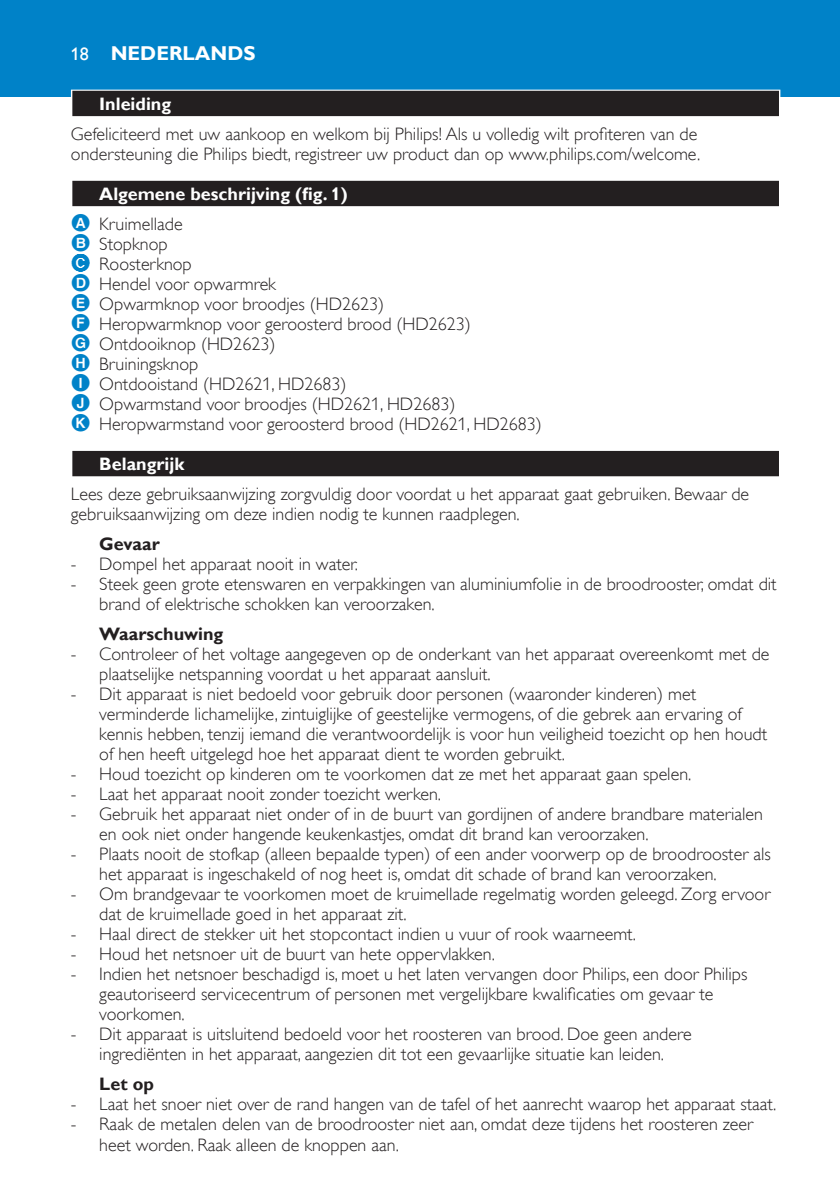
<style>
.page{position:relative;width:840px;height:1191px;background:#fff}
.page>*{position:absolute;margin:0;border:0;box-sizing:border-box;transform-origin:0 0}
.t1{font:700 20px "Gill Sans Alt One WGL";color:#fff}
.t2{font:18px/20px "Gill Sans Alt One WGL Light";color:#231f20}
.t3{font:700 18px "Gill Sans Alt One WGL";color:#fff}
.t4{font:700 18px "Gill Sans Alt One WGL";color:#231f20}
.t5{font:18px "Gill Sans Alt One WGL";color:#fff}
.s1{font-family:"Bolletjesfonta Plain";font-size:19px;color:#0082c8}
</style>
<div class="page">
<div style="left:0;top:0;width:839px;height:96px;background:#0082c8"></div>
<div style="left:71px;top:90px;width:709px;height:28px;background:#e4e3e3"></div>
<div style="left:72px;top:91px;width:706px;height:25px;background:#231f20"></div>
<div style="left:71px;top:180px;width:709px;height:28px;background:#dbdadb"></div>
<div style="left:72px;top:181px;width:706px;height:25px;background:#231f20"></div>
<div style="left:71px;top:450px;width:709px;height:28px;background:#c1c0c0"></div>
<div style="left:72px;top:451px;width:706px;height:25px;background:#231f20"></div>
<p class="t5" style="left:71px;top:42px;width:19px">18</p>
<p class="t1" style="left:111px;top:40px;width:15px">Nede</p>
<p class="t1" style="left:169px;top:40px;width:88px">rlands</p>
<p class="t3" style="left:99px;top:92px;width:73px">I nleiding</p>
<p class="t2" style="left:71px;top:124px;width:630px">Gefeliciteerd met uw aankoop en welkom bij Philips! Als u volledig wilt profiteren van de ondersteuning die Philips biedt, registreer uw product dan op www.philips.com/welcome.</p>
<p class="t3" style="left:99px;top:182px;width:250px">Algemene beschrijving (fig. 1)</p>
<p class="t2" style="left:71px;top:214px;width:472px"><span class="s1">A</span> Kruimellade<br><span class="s1">B</span> Stopknop<br><span class="s1">C</span> Roosterknop<br><span class="s1">D</span> Hendel voor opwarmrek<br><span class="s1">E</span> Opwarmknop voor broodjes (HD2623)<br><span class="s1">F</span> Heropwarmknop voor geroosterd brood (HD2623)<br><span class="s1">G</span> Ontdooiknop (HD2623)<br><span class="s1">H</span> Bruiningsknop<br><span class="s1">I</span> Ontdooistand (HD2621, HD2683)<br><span class="s1">J</span> Opwarmstand voor broodjes (HD2621, HD2683)<br><span class="s1">K</span> Heropwarmstand voor geroosterd brood (HD2621, HD2683)</p>
<p class="t3" style="left:99px;top:452px;width:86px">Belangrijk</p>
<p class="t2" style="left:71px;top:484px;width:679px">Lees deze gebruiksaanwijzing zorgvuldig door voordat u het apparaat gaat gebruiken. Bewaar de gebruiksaanwijzing om deze indien nodig te kunnen raadplegen.</p>
<p class="t4" style="left:99px;top:532px;width:62px">Gevaar</p>
<p class="t2" style="left:99px;top:554px;width:678px">Dompel het apparaat nooit in water.<br>Steek geen grote etenswaren en verpakkingen van aluminiumfolie in de broodrooster, omdat dit brand of elektrische schokken kan veroorzaken.</p>
<p class="t4" style="left:99px;top:622px;width:125px">Waarschuwing</p>
<p class="t2" style="left:99px;top:644px;width:672px">Controleer of het voltage aangegeven op de onderkant van het apparaat overeenkomt met de plaatselijke netspanning voordat u het apparaat aansluit.<br>Dit apparaat is niet bedoeld voor gebruik door personen (waaronder kinderen) met verminderde lichamelijke, zintuiglijke of geestelijke vermogens, of die gebrek aan ervaring of kennis hebben, tenzij iemand die verantwoordelijk is voor hun veiligheid toezicht op hen houdt of hen heeft uitgelegd hoe het apparaat dient te worden gebruikt.<br>Houd toezicht op kinderen om te voorkomen dat ze met het apparaat gaan spelen.<br>Laat het apparaat nooit zonder toezicht werken.<br>Gebruik het apparaat niet onder of in de buurt van gordijnen of andere brandbare materialen en ook niet onder hangende keukenkastjes, omdat dit brand kan veroorzaken.<br>Plaats nooit de stofkap (alleen bepaalde typen) of een ander voorwerp op de broodrooster als het apparaat is ingeschakeld of nog heet is, omdat dit schade of brand kan veroorzaken.<br>Om brandgevaar te voorkomen moet de kruimellade regelmatig worden geleegd. Zorg ervoor dat de kruimellade goed in het apparaat zit.<br>Haal direct de stekker uit het stopcontact indien u vuur of rook waarneemt.<br>Houd het netsnoer uit de buurt van hete oppervlakken.<br>Indien het netsnoer beschadigd is, moet u het laten vervangen door Philips, een door Philips geautoriseerd servicecentrum of personen met vergelijkbare kwalificaties om gevaar te voorkomen.<br>Dit apparaat is uitsluitend bedoeld voor het roosteren van brood. Doe geen andere ingrediënten in het apparaat, aangezien dit tot een gevaarlijke situatie kan leiden.</p>
<p class="t4" style="left:99px;top:1072px;width:56px">Let op</p>
<p class="t2" style="left:99px;top:1094px;width:678px">Laat het snoer niet over de rand hangen van de tafel of het aanrecht waarop het apparaat staat.<br>Raak de metalen delen van de broodrooster niet aan, omdat deze tijdens het roosteren zeer heet worden. Raak alleen de knoppen aan.</p>
<p class="t2" style="left:71px;top:554px;width:7px">- -</p>
<p class="t2" style="left:71px;top:644px;width:7px">-</p>
<p class="t2" style="left:71px;top:684px;width:7px">-</p>
<p class="t2" style="left:71px;top:764px;width:7px;text-align:justify">- - -</p>
<p class="t2" style="left:71px;top:844px;width:7px">-</p>
<p class="t2" style="left:71px;top:884px;width:7px">-</p>
<p class="t2" style="left:71px;top:924px;width:7px;text-align:justify">- - -</p>
<p class="t2" style="left:71px;top:1024px;width:7px">-</p>
<p class="t2" style="left:71px;top:1094px;width:7px">- -</p>
</div>
